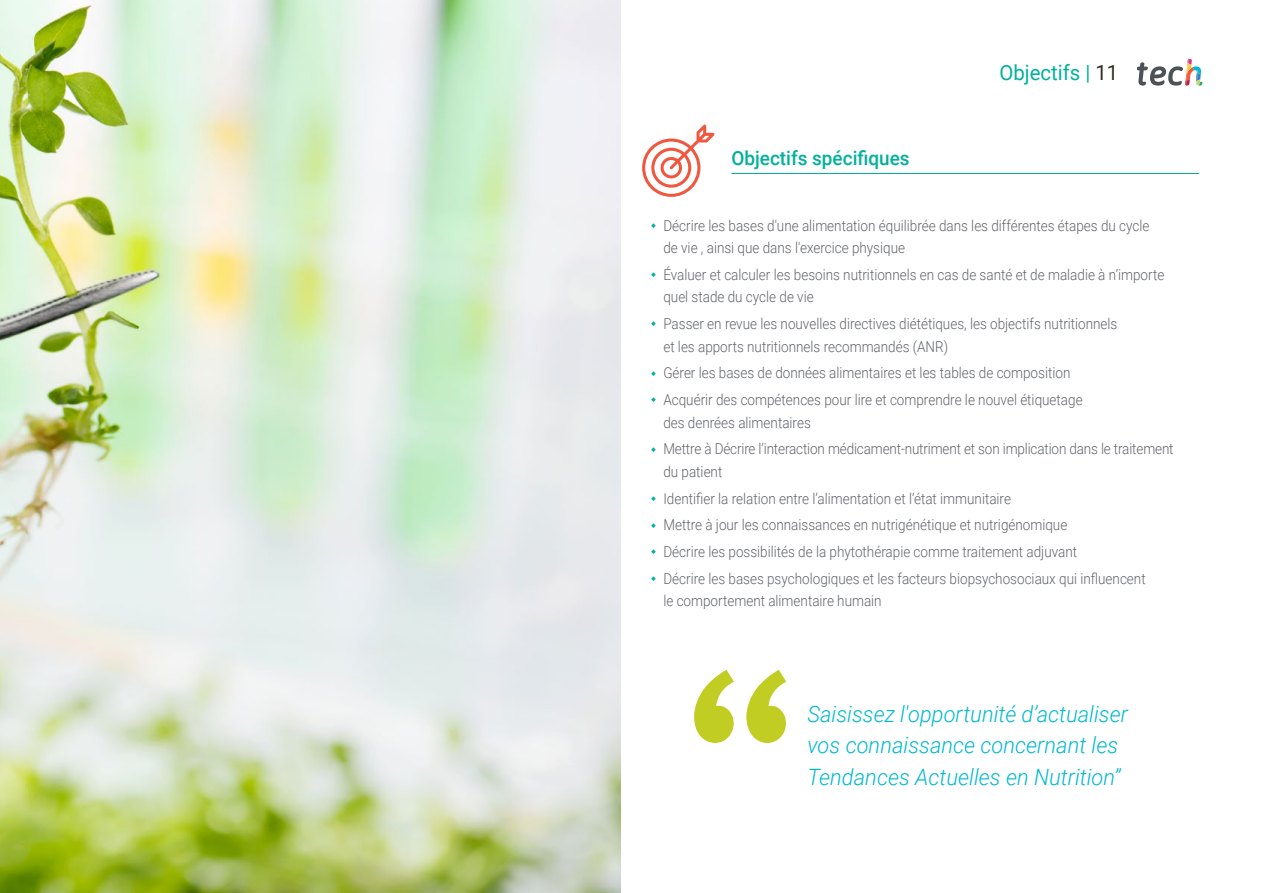
<style>
.page{position:relative;width:1263px;height:893px;background:#fff}
.page>*{position:absolute;margin:0;border:0;box-sizing:border-box;transform-origin:0 0}
.t1{font:italic 300 22.5px/31.5px "Roboto";color:#00bacf}
.t2{font:21px "Roboto";color:#00b19b}
.t3{font:500 19.5px "Roboto";color:#00b19b}
.t4{font:300 15px/26.7px "Roboto";color:#61646a;scale:.9 1}
.s1{color:#312e20}
</style>
<div class="page">
<hr style="left:731px;top:173px;width:468px;height:1px;background:#00b19b">
<svg style="left:642px;top:124px;width:72px;height:73px"></svg>
<img style="left:0;top:0;width:621px;height:893px">
<svg style="left:1137px;top:59px;width:65px;height:27px"></svg>
<svg style="left:694px;top:670px;width:92px;height:73px"></svg>
<h3 class="t3" style="left:731px;top:144px;width:180px">Objectifs spécifiques</h3>
<h2 class="t2" style="left:999px;top:57px;width:120px">Objectifs | <span class="s1">11</span></h2>
<p class="t4" style="left:663px;top:213px;width:542px;line-height:22.5px">Décrire les bases d'une alimentation équilibrée dans les différentes étapes du cycle de vie , ainsi que dans l'exercice physique</p>
<p class="t4" style="left:663px;top:263px;width:558px;line-height:22.5px">Évaluer et calculer les besoins nutritionnels en cas de santé et de maladie à n’importe quel stade du cycle de vie</p>
<p class="t4" style="left:663px;top:312px;width:506px;line-height:22.5px">Passer en revue les nouvelles directives diététiques, les objectifs nutritionnels et les apports nutritionnels recommandés (ANR)</p>
<p class="t4" style="left:663px;top:359px;width:467px">Gérer les bases de données alimentaires et les tables de composition<br>Acquérir des compétences pour lire et comprendre le nouvel étiquetage</p>
<p class="t4" style="left:663px;top:408px;width:568px">des denrées alimentaires<br>Mettre à Décrire l’interaction médicament-nutriment et son implication dans le traitement</p>
<p class="t4" style="left:663px;top:458px;width:537px">du patient<br>Identifier la relation entre l’alimentation et l’état immunitaire<br>Mettre à jour les connaissances en nutrigénétique et nutrigénomique<br>Décrire les possibilités de la phytothérapie comme traitement adjuvant<br>Décrire les bases psychologiques et les facteurs biopsychosociaux qui influencent</p>
<p class="t4" style="left:663px;top:587px;width:244px">le comportement alimentaire humain</p>
<h1 class="t1" style="left:807px;top:697px;width:322px">Saisissez l'opportunité d’actualiser vos connaissance concernant les<br>Tendances Actuelles en Nutrition”</h1>
</div>
